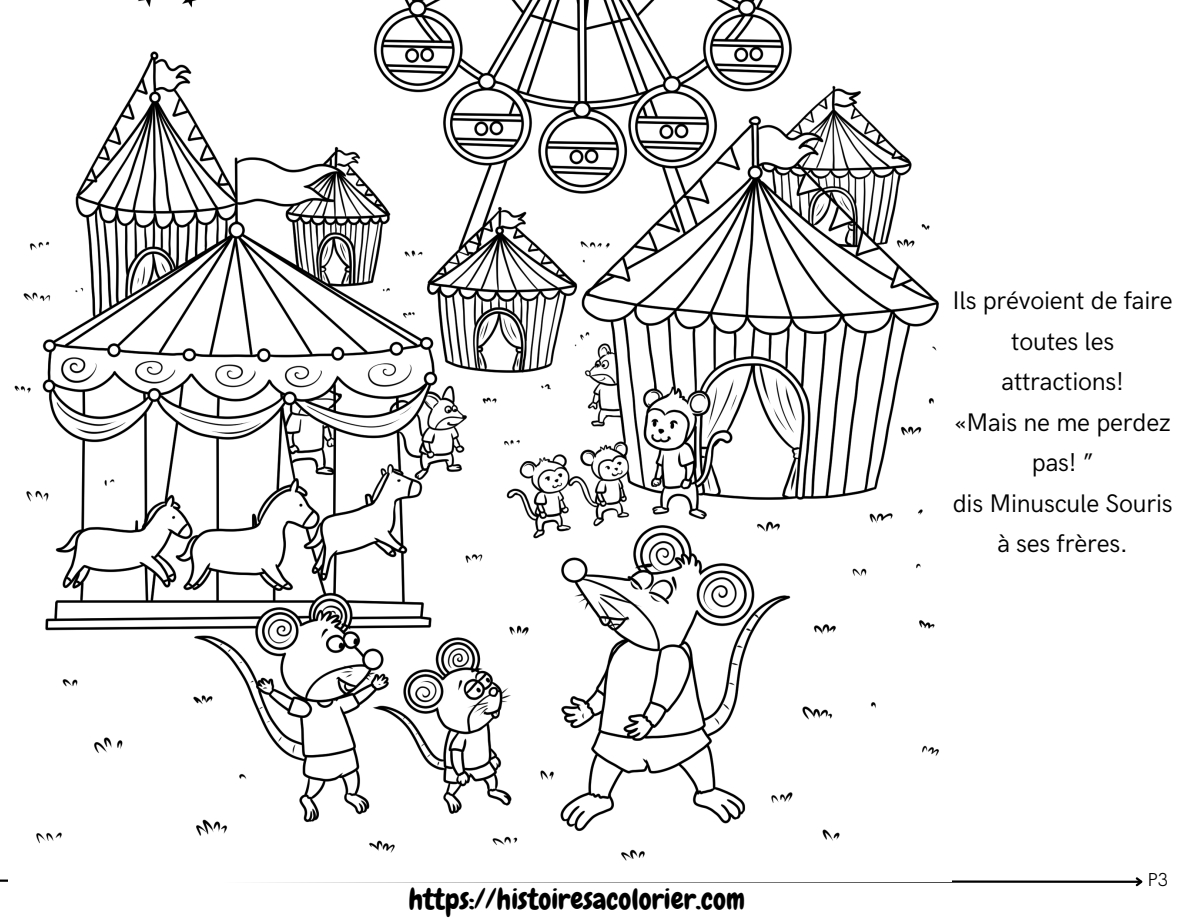
<style>
.page{position:relative;width:1188px;height:918px;background:#fff}
.page>*{position:absolute;margin:0;border:0;box-sizing:border-box;transform-origin:0 0}
.t1{font:28.95px "Chewy";color:#000}
.t2{font:25.5px "HK Grotesk";letter-spacing:-.01em;color:#000}
.t3{font:300 18.9px "HK Grotesk";color:#000}
</style>
<div class="page">
<svg style="left:0;top:877px;width:1143px;height:10px"></svg>
<img style="left:9px;top:0;width:943px;height:881px">
<p class="t1" style="left:409px;top:881px;width:338px">https://histoiresacolorier.com</p>
<p class="t2" style="left:953px;top:286px;width:222px">Ils prévoient de faire</p>
<p class="t2" style="left:1011px;top:327px;width:104px">toutes les</p>
<p class="t2" style="left:1002px;top:367px;width:124px">attractions!</p>
<p class="t2" style="left:955px;top:408px;width:217px">«Mais ne me perdez</p>
<p class="t2" style="left:1032px;top:448px;width:63px">pas! ”</p>
<p class="t2" style="left:953px;top:489px;width:221px">dis Minuscule Souris</p>
<p class="t2" style="left:997px;top:529px;width:132px">à ses frères.</p>
<p class="t3" style="left:1148px;top:869px;width:22px">P3</p>
</div>
